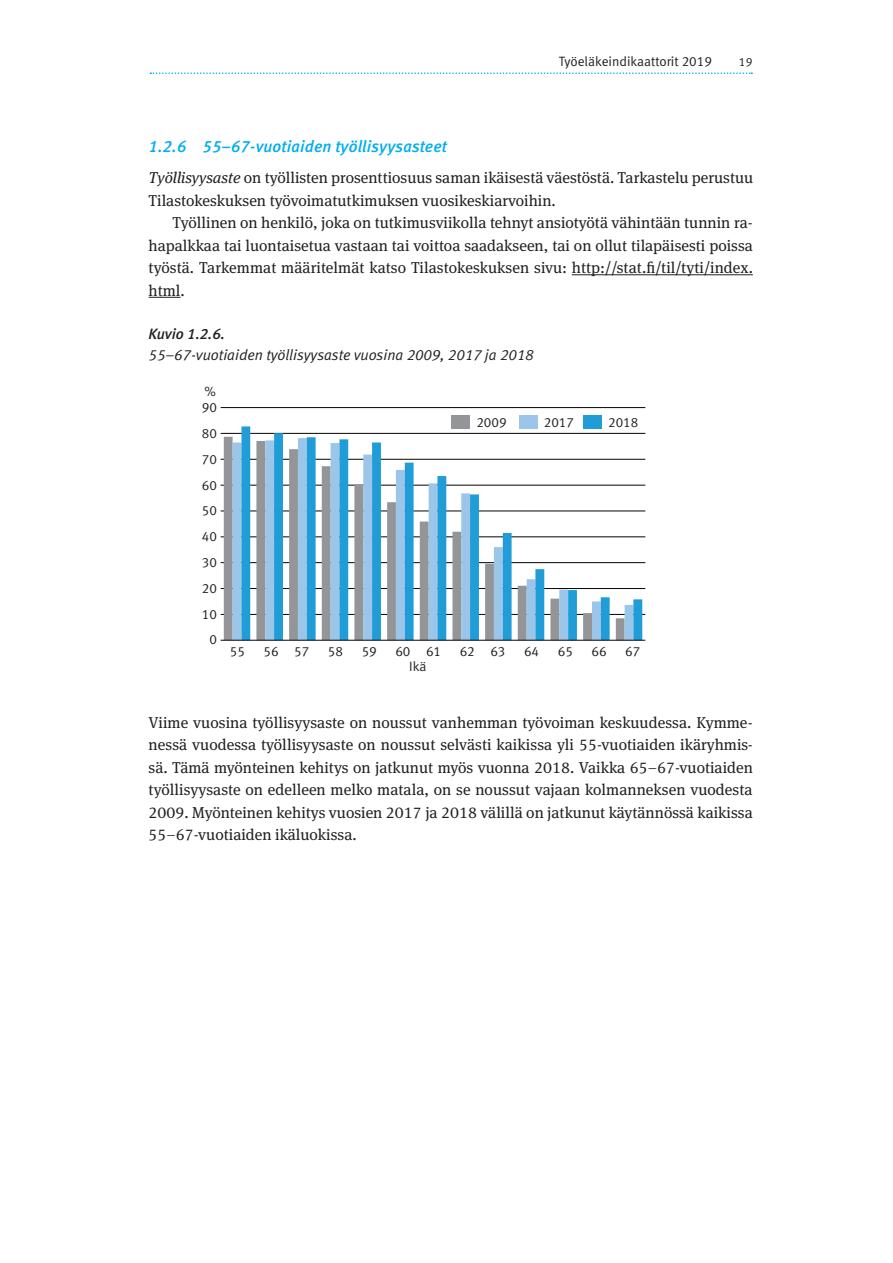
<style>
.page{position:relative;width:893px;height:1263px;background:#fff}
.page>*{position:absolute;margin:0;border:0;box-sizing:border-box;transform-origin:0 0}
._3_Väliotsikko{font:italic 16.5px "Meta Medium LF";letter-spacing:.01em;color:#00aeef}
.Leipä{font:15.75px/22.5px "Meta Serif Pro";color:#231f20}
.Leipä_sisennetty{font:15.75px/22.5px "Meta Serif Pro";letter-spacing:.005em;color:#231f20;text-align:justify}
.Taulukon_ja_kuvion_o{font:italic 15px "Meta Normal LF";color:#231f20}
.Taulukon_numero{font:italic 15px "Meta Medium LF";letter-spacing:-.005em;color:#231f20}
.t1{font:13.5px/25.8px "Meta Normal LF";color:#231f20;text-align:center}
.t2{font:12px "Meta Normal LF";color:#231f20}
.s1{font-style:italic}
</style>
<div class="page">
<svg style="left:150px;top:72px;width:602px;height:2px"></svg>
<hr style="left:572px;top:274px;width:181px;height:1px;background:#231f20">
<hr style="left:149px;top:297px;width:32px;height:1px;background:#231f20">
<hr style="left:221px;top:614px;width:424px;height:1px;background:#040503">
<hr style="left:221px;top:588px;width:424px;height:1px;background:#040503">
<hr style="left:221px;top:562px;width:424px;height:1px;background:#040503">
<hr style="left:221px;top:537px;width:424px;height:1px;background:#040503">
<hr style="left:221px;top:511px;width:424px;height:1px;background:#040503">
<hr style="left:221px;top:485px;width:424px;height:1px;background:#040503">
<hr style="left:221px;top:459px;width:424px;height:1px;background:#040503">
<hr style="left:221px;top:433px;width:424px;height:1px;background:#040503">
<hr style="left:221px;top:407px;width:424px;height:1px;background:#040503">
<svg style="left:224px;top:437px;width:9px;height:203px;background:#95999d"></svg>
<div style="left:233px;top:442px;width:8px;height:198px;background:#9bc5e9"></div>
<svg style="left:241px;top:426px;width:401px;height:214px"></svg>
<hr style="left:221px;top:640px;width:424px;height:1px;background:#040503">
<div style="left:451px;top:415px;width:19px;height:14px;background:#939598"></div>
<div style="left:519px;top:415px;width:19px;height:14px;background:#9bc5e9"></div>
<div style="left:583px;top:415px;width:19px;height:14px;background:#209cd7"></div>
<p class="t1" style="left:559px;top:48px;width:155px">Työeläkeindikaattorit 2019</p>
<p class="t2" style="left:739px;top:55px;width:15px">19</p>
<h3 class="_3_Väliotsikko" style="left:149px;top:136px;width:300px">1.2.6 55–67-vuotiaiden työllisyysasteet</h3>
<p class="Leipä" style="left:149px;top:166px;width:606px"><span class="s1">Työllisyysaste</span> on työllisten prosenttiosuus saman ikäisestä väestöstä. Tarkastelu perustuu<br>Tilastokeskuksen työvoimatutkimuksen vuosikeskiarvoihin.</p>
<p class="Leipä_sisennetty" style="left:149px;top:211px;width:606px;text-indent:24px">Työllinen on henkilö, joka on tutkimusviikolla tehnyt ansiotyötä vähintään tunnin ra&shy;hapalkkaa tai luontaisetua vastaan tai voittoa saadakseen, tai on ollut tilapäisesti poissa työstä. Tarkemmat määritelmät katso Tilastokeskuksen sivu: http://stat.fi/til/tyti/index. html.</p>
<p class="Taulukon_numero" style="left:149px;top:325px;width:78px">Kuvio 1.2.6.</p>
<p class="Taulukon_ja_kuvion_o" style="left:149px;top:346px;width:386px">55–67-vuotiaiden työllisyysaste vuosina 2009, 2017 ja 2018</p>
<p class="t1" style="left:204px;top:378px;width:13px">%</p>
<p class="t1" style="left:202px;top:395px;width:17px">90<br>80<br>70<br>60<br>50<br>40<br>30<br>20<br>10<br>0</p>
<p class="t1" style="left:476px;top:410px;width:32px">2009</p>
<p class="t1" style="left:544px;top:410px;width:32px">2017</p>
<p class="t1" style="left:608px;top:410px;width:32px">2018</p>
<p class="t1" style="left:230px;top:638px;width:17px">55</p>
<p class="t1" style="left:264px;top:638px;width:47px">56 57</p>
<p class="t1" style="left:328px;top:638px;width:17px">58</p>
<p class="t1" style="left:362px;top:638px;width:17px">59</p>
<p class="t1" style="left:395px;top:638px;width:47px">60 61</p>
<p class="t1" style="left:460px;top:638px;width:47px">62 63</p>
<p class="t1" style="left:524px;top:638px;width:17px">64</p>
<p class="t1" style="left:558px;top:638px;width:17px">65</p>
<p class="t1" style="left:591px;top:638px;width:17px">66</p>
<p class="t1" style="left:625px;top:638px;width:17px">67</p>
<p class="t1" style="left:409px;top:653px;width:19px">Ikä</p>
<p class="Leipä" style="left:149px;top:710px;width:606px;text-align:justify">Viime vuosina työllisyysaste on noussut vanhemman työvoiman keskuudessa. Kymme&shy;nessä vuodessa työllisyysaste on noussut selvästi kaikissa yli 55-vuotiaiden ikäryhmis&shy;sä. Tämä myönteinen kehitys on jatkunut myös vuonna 2018. Vaikka 65–67-vuotiaiden työllisyysaste on edelleen melko matala, on se noussut vajaan kolmanneksen vuodesta 2009. Myönteinen kehitys vuosien 2017 ja 2018 välillä on jatkunut käytännössä kaikissa 55–67-vuotiaiden ikäluokissa.</p>
</div>
